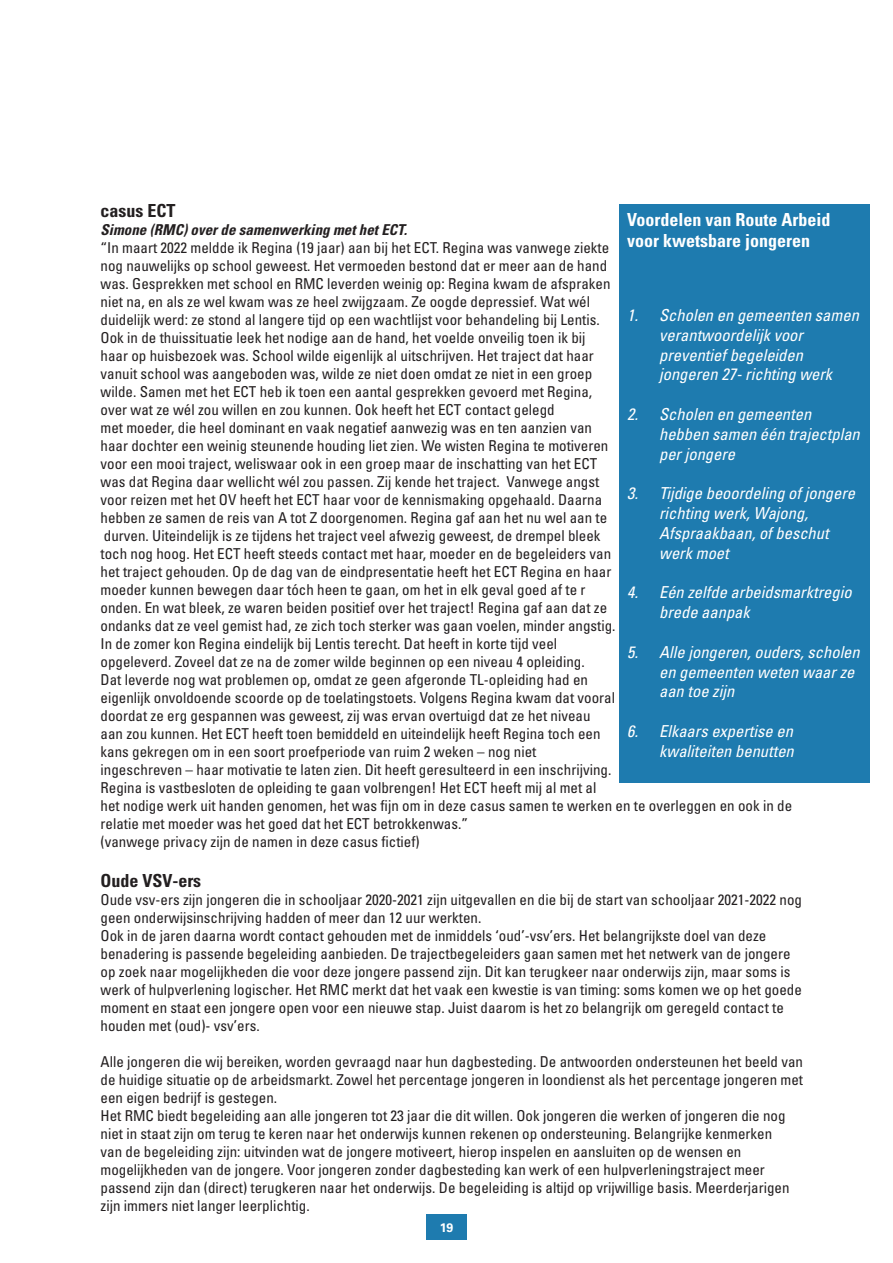
<style>
.page{position:relative;width:893px;height:1263px;background:#fff}
.page>*{position:absolute;margin:0;border:0;box-sizing:border-box;transform-origin:0 0}
.t1{font:700 condensed 18px/21.6px "Univers";color:#fff}
.t2{font:700 condensed 18px "Univers";color:#231f20}
.t3{font:italic condensed 16.5px/19.8px "Univers";color:#fff}
.t4{font:condensed 15px/18px "Univers";color:#231f20}
.t5{font:italic 700 condensed 15px "Univers";color:#231f20}
.t6{font:700 12.3px "Univers";color:#fff}
</style>
<div class="page">
<div style="left:619px;top:204px;width:250px;height:578px;background:#1e7baf"></div>
<div style="left:426px;top:1214px;width:41px;height:26px;background:#1e7baf"></div>
<p class="t2" style="left:101px;top:200px;width:76px">casus ECT</p>
<p class="t5" style="left:101px;top:221px;width:308px">Simone (RMC) over de samenwerking met het ECT.</p>
<p class="t4" style="left:101px;top:239px;width:693px">“In maart 2022 meldde ik Regina (19 jaar) aan bij het ECT. Regina was vanwege ziekte<br>nog nauwelijks op school geweest. Het vermoeden bestond dat er meer aan de hand<br>was. Gesprekken met school en RMC leverden weinig op: Regina kwam de afspraken<br>niet na, en als ze wel kwam was ze heel zwijgzaam. Ze oogde depressief. Wat wél<br>duidelijk werd: ze stond al langere tijd op een wachtlijst voor behandeling bij Lentis.<br>Ook in de thuissituatie leek het nodige aan de hand, het voelde onveilig toen ik bij<br>haar op huisbezoek was. School wilde eigenlijk al uitschrijven. Het traject dat haar<br>vanuit school was aangeboden was, wilde ze niet doen omdat ze niet in een groep<br>wilde. Samen met het ECT heb ik toen een aantal gesprekken gevoerd met Regina,<br>over wat ze wél zou willen en zou kunnen. Ook heeft het ECT contact gelegd<br>met moeder, die heel dominant en vaak negatief aanwezig was en ten aanzien van<br>haar dochter een weinig steunende houding liet zien. We wisten Regina te motiveren<br>voor een mooi traject, weliswaar ook in een groep maar de inschatting van het ECT<br>was dat Regina daar wellicht wél zou passen. Zij kende het traject. Vanwege angst<br>voor reizen met het OV heeft het ECT haar voor de kennismaking opgehaald. Daarna<br>hebben ze samen de reis van A tot Z doorgenomen. Regina gaf aan het nu wel aan te<br>durven. Uiteindelijk is ze tijdens het traject veel afwezig geweest, de drempel bleek<br>toch nog hoog. Het ECT heeft steeds contact met haar, moeder en de begeleiders van<br>het traject gehouden. Op de dag van de eindpresentatie heeft het ECT Regina en haar<br>moeder kunnen bewegen daar tóch heen te gaan, om het in elk geval goed af te r<br>onden. En wat bleek, ze waren beiden positief over het traject! Regina gaf aan dat ze<br>ondanks dat ze veel gemist had, ze zich toch sterker was gaan voelen, minder angstig.<br>In de zomer kon Regina eindelijk bij Lentis terecht. Dat heeft in korte tijd veel<br>opgeleverd. Zoveel dat ze na de zomer wilde beginnen op een niveau 4 opleiding.<br>Dat leverde nog wat problemen op, omdat ze geen afgeronde TL-opleiding had en<br>eigenlijk onvoldoende scoorde op de toelatingstoets. Volgens Regina kwam dat vooral<br>doordat ze erg gespannen was geweest, zij was ervan overtuigd dat ze het niveau<br>aan zou kunnen. Het ECT heeft toen bemiddeld en uiteindelijk heeft Regina toch een<br>kans gekregen om in een soort proefperiode van ruim 2 weken – nog niet<br>ingeschreven – haar motivatie te laten zien. Dit heeft geresulteerd in een inschrijving.<br>Regina is vastbesloten de opleiding te gaan volbrengen! Het ECT heeft mij al met al<br>het nodige werk uit handen genomen, het was fijn om in deze casus samen te werken en te overleggen en ook in de relatie met moeder was het goed dat het ECT betrokkenwas.”<br>(vanwege privacy zijn de namen in deze casus fictief)</p>
<p class="t2" style="left:101px;top:869px;width:102px">Oude VSV-ers</p>
<p class="t4" style="left:101px;top:890px;width:703px">Oude vsv-ers zijn jongeren die in schooljaar 2020-2021 zijn uitgevallen en die bij de start van schooljaar 2021-2022 nog geen onderwijsinschrijving hadden of meer dan 12 uur werkten.<br>Ook in de jaren daarna wordt contact gehouden met de inmiddels ‘oud’-vsv’ers. Het belangrijkste doel van deze benadering is passende begeleiding aanbieden. De trajectbegeleiders gaan samen met het netwerk van de jongere op zoek naar mogelijkheden die voor deze jongere passend zijn. Dit kan terugkeer naar onderwijs zijn, maar soms is werk of hulpverlening logischer. Het RMC merkt dat het vaak een kwestie is van timing: soms komen we op het goede moment en staat een jongere open voor een nieuwe stap. Juist daarom is het zo belangrijk om geregeld contact te houden met (oud)- vsv’ers.</p>
<p class="t4" style="left:101px;top:1052px;width:704px">Alle jongeren die wij bereiken, worden gevraagd naar hun dagbesteding. De antwoorden ondersteunen het beeld van de huidige situatie op de arbeidsmarkt. Zowel het percentage jongeren in loondienst als het percentage jongeren met een eigen bedrijf is gestegen.<br>Het RMC biedt begeleiding aan alle jongeren tot 23 jaar die dit willen. Ook jongeren die werken of jongeren die nog niet in staat zijn om terug te keren naar het onderwijs kunnen rekenen op ondersteuning. Belangrijke kenmerken<br>van de begeleiding zijn: uitvinden wat de jongere motiveert, hierop inspelen en aansluiten op de wensen en mogelijkheden van de jongere. Voor jongeren zonder dagbesteding kan werk of een hulpverleningstraject meer passend zijn dan (direct) terugkeren naar het onderwijs. De begeleiding is altijd op vrijwillige basis. Meerderjarigen zijn immers niet langer leerplichtig.</p>
<p class="t6" style="left:440px;top:1220px;width:15px">19</p>
<p class="t1" style="left:627px;top:208px;width:205px">Voordelen van Route Arbeid voor kwetsbare jongeren</p>
<p class="t3" style="left:659px;top:305px;width:201px;text-indent:-32px">1. Scholen en gemeenten samen verantwoordelijk voor preventief begeleiden jongeren 27- richting werk</p>
<p class="t3" style="left:659px;top:404px;width:202px;text-indent:-32px">2. Scholen en gemeenten hebben samen één trajectplan per jongere</p>
<p class="t3" style="left:659px;top:483px;width:198px;text-indent:-32px">3. Tijdige beoordeling of jongere richting werk, Wajong,<br>Afspraakbaan, of beschut werk moet</p>
<p class="t3" style="left:659px;top:582px;width:194px;text-indent:-32px">4. Eén zelfde arbeidsmarktregio brede aanpak</p>
<p class="t3" style="left:659px;top:642px;width:202px;text-indent:-32px">5. Alle jongeren, ouders, scholen en gemeenten weten waar ze aan toe zijn</p>
<p class="t3" style="left:627px;top:721px;width:168px;text-align:right">6. Elkaars expertise en kwaliteiten benutten</p>
</div>
